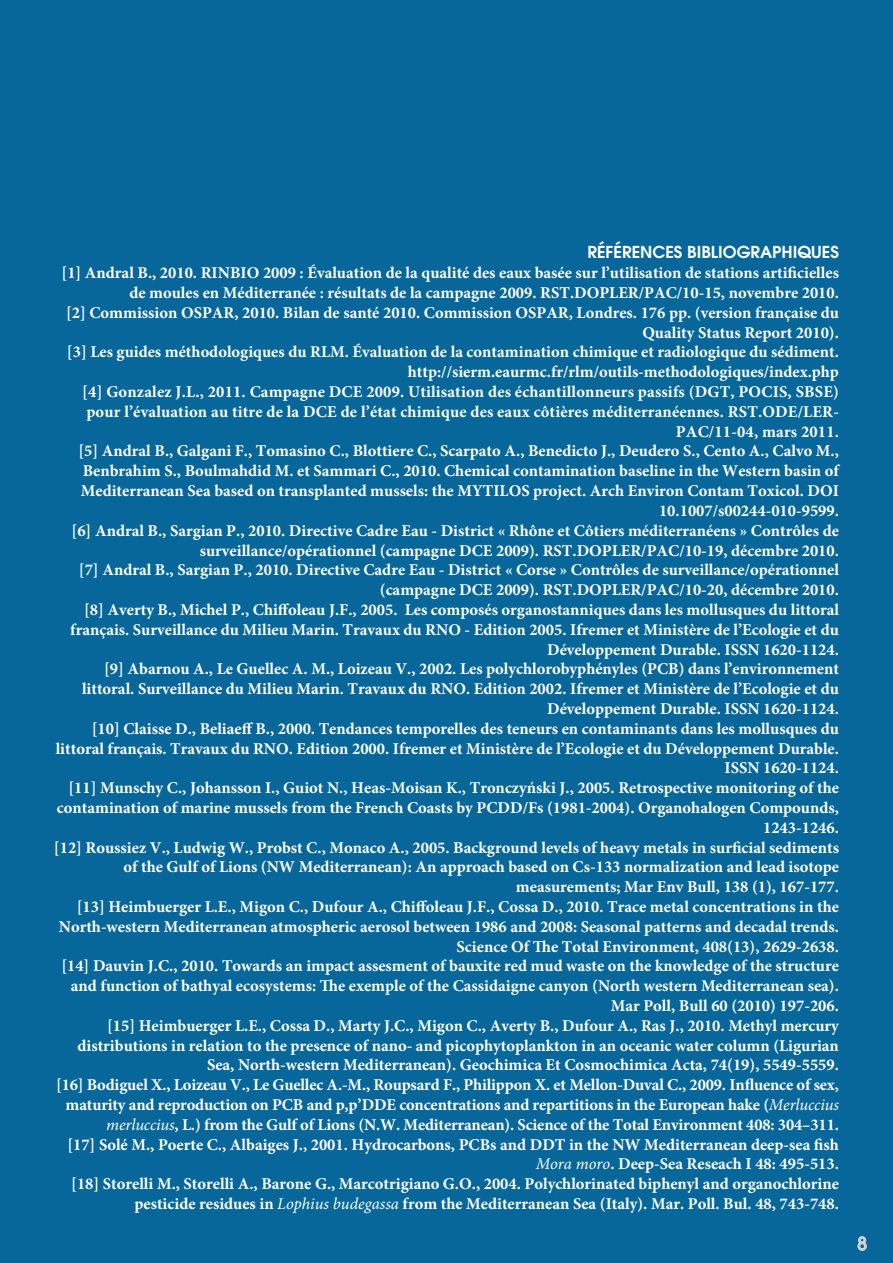
<style>
.page{position:relative;width:893px;height:1263px;background:#07679a}
.page>*{position:absolute;margin:0;border:0;box-sizing:border-box;transform-origin:0 0}
.t1{font:500 18px "Avant Garde LT";color:#dadada}
.t2{font:700 16.5px/19.8px "Minion Pro";color:#fff;text-align:right}
.t3{font:600 16.5px "Avant Garde LT";color:#fff}
.s1{font-weight:400;font-style:italic}
</style>
<div class="page">
<svg style="left:857px;top:1236px;width:10px;height:15px"></svg>
<p class="t3" style="left:587px;top:242px;width:253px">RÉFÉRENCES BIBLIOGRAPHIQUES</p>
<p class="t2" style="left:54px;top:263px;width:787px">[1] Andral B., 2010. RINBIO 2009 : Évaluation de la qualité des eaux basée sur l’utilisation de stations artificielles de moules en Méditerranée : résultats de la campagne 2009. RST.DOPLER/PAC/10-15, novembre 2010.<br>[2] Commission OSPAR, 2010. Bilan de santé 2010. Commission OSPAR, Londres. 176 pp. (version française du Quality Status Report 2010).<br>[3] Les guides méthodologiques du RLM. Évaluation de la contamination chimique et radiologique du sédiment. http://sierm.eaurmc.fr/rlm/outils-methodologiques/index.php<br>[4] Gonzalez J.L., 2011. Campagne DCE 2009. Utilisation des échantillonneurs passifs (DGT, POCIS, SBSE) pour l’évaluation au titre de la DCE de l’état chimique des eaux côtières méditerranéennes. RST.ODE/LER-PAC/11-04, mars 2011.<br>[5] Andral B., Galgani F., Tomasino C., Blottiere C., Scarpato A., Benedicto J., Deudero S., Cento A., Calvo M., Benbrahim S., Boulmahdid M. et Sammari C., 2010. Chemical contamination baseline in the Western basin of Mediterranean Sea based on transplanted mussels: the MYTILOS project. Arch Environ Contam Toxicol. DOI 10.1007/s00244-010-9599.<br>[6] Andral B., Sargian P., 2010. Directive Cadre Eau - District « Rhône et Côtiers méditerranéens » Contrôles de surveillance/opérationnel (campagne DCE 2009). RST.DOPLER/PAC/10-19, décembre 2010.<br>[7] Andral B., Sargian P., 2010. Directive Cadre Eau - District « Corse » Contrôles de surveillance/opérationnel (campagne DCE 2009). RST.DOPLER/PAC/10-20, décembre 2010.<br>[8] Averty B., Michel P., Chiffoleau J.F., 2005. Les composés organostanniques dans les mollusques du littoral français. Surveillance du Milieu Marin. Travaux du RNO - Edition 2005. Ifremer et Ministère de l’Ecologie et du Développement Durable. ISSN 1620-1124.<br>[9] Abarnou A., Le Guellec A. M., Loizeau V., 2002. Les polychlorobyphényles (PCB) dans l’environnement littoral. Surveillance du Milieu Marin. Travaux du RNO. Edition 2002. Ifremer et Ministère de l’Ecologie et du Développement Durable. ISSN 1620-1124.<br>[10] Claisse D., Beliaeff B., 2000. Tendances temporelles des teneurs en contaminants dans les mollusques du littoral français. Travaux du RNO. Edition 2000. Ifremer et Ministère de l’Ecologie et du Développement Durable.<br>ISSN 1620-1124.<br>[11] Munschy C., Johansson I., Guiot N., Heas-Moisan K., Tronczyński J., 2005. Retrospective monitoring of the contamination of marine mussels from the French Coasts by PCDD/Fs (1981-2004). Organohalogen Compounds, 1243-1246.<br>[12] Roussiez V., Ludwig W., Probst C., Monaco A., 2005. Background levels of heavy metals in surficial sediments of the Gulf of Lions (NW Mediterranean): An approach based on Cs-133 normalization and lead isotope measurements; Mar Env Bull, 138 (1), 167-177.<br>[13] Heimbuerger L.E., Migon C., Dufour A., Chiffoleau J.F., Cossa D., 2010. Trace metal concentrations in the North-western Mediterranean atmospheric aerosol between 1986 and 2008: Seasonal patterns and decadal trends.<br>Science Of The Total Environment, 408(13), 2629-2638.<br>[14] Dauvin J.C., 2010. Towards an impact assesment of bauxite red mud waste on the knowledge of the structure and function of bathyal ecosystems: The exemple of the Cassidaigne canyon (North western Mediterranean sea).<br>Mar Poll, Bull 60 (2010) 197-206.<br>[15] Heimbuerger L.E., Cossa D., Marty J.C., Migon C., Averty B., Dufour A., Ras J., 2010. Methyl mercury distributions in relation to the presence of nano- and picophytoplankton in an oceanic water column (Ligurian Sea, North-western Mediterranean). Geochimica Et Cosmochimica Acta, 74(19), 5549-5559.<br>[16] Bodiguel X., Loizeau V., Le Guellec A.-M., Roupsard F., Philippon X. et Mellon-Duval C., 2009. Influence of sex, maturity and reproduction on PCB and p,p’DDE concentrations and repartitions in the European hake (<span class="s1">Merluccius merluccius</span>, L.) from the Gulf of Lions (N.W. Mediterranean). Science of the Total Environment 408: 304–311.<br>[17] Solé M., Poerte C., Albaiges J., 2001. Hydrocarbons, PCBs and DDT in the NW Mediterranean deep-sea fish <span class="s1">Mora moro</span>. Deep-Sea Reseach I 48: 495-513.<br>[18] Storelli M., Storelli A., Barone G., Marcotrigiano G.O., 2004. Polychlorinated biphenyl and organochlorine pesticide residues in <span class="s1">Lophius budegassa</span> from the Mediterranean Sea (Italy). Mar. Poll. Bul. 48, 743-748.</p>
<p class="t1" style="left:857px;top:1232px;width:11px">8</p>
</div>
